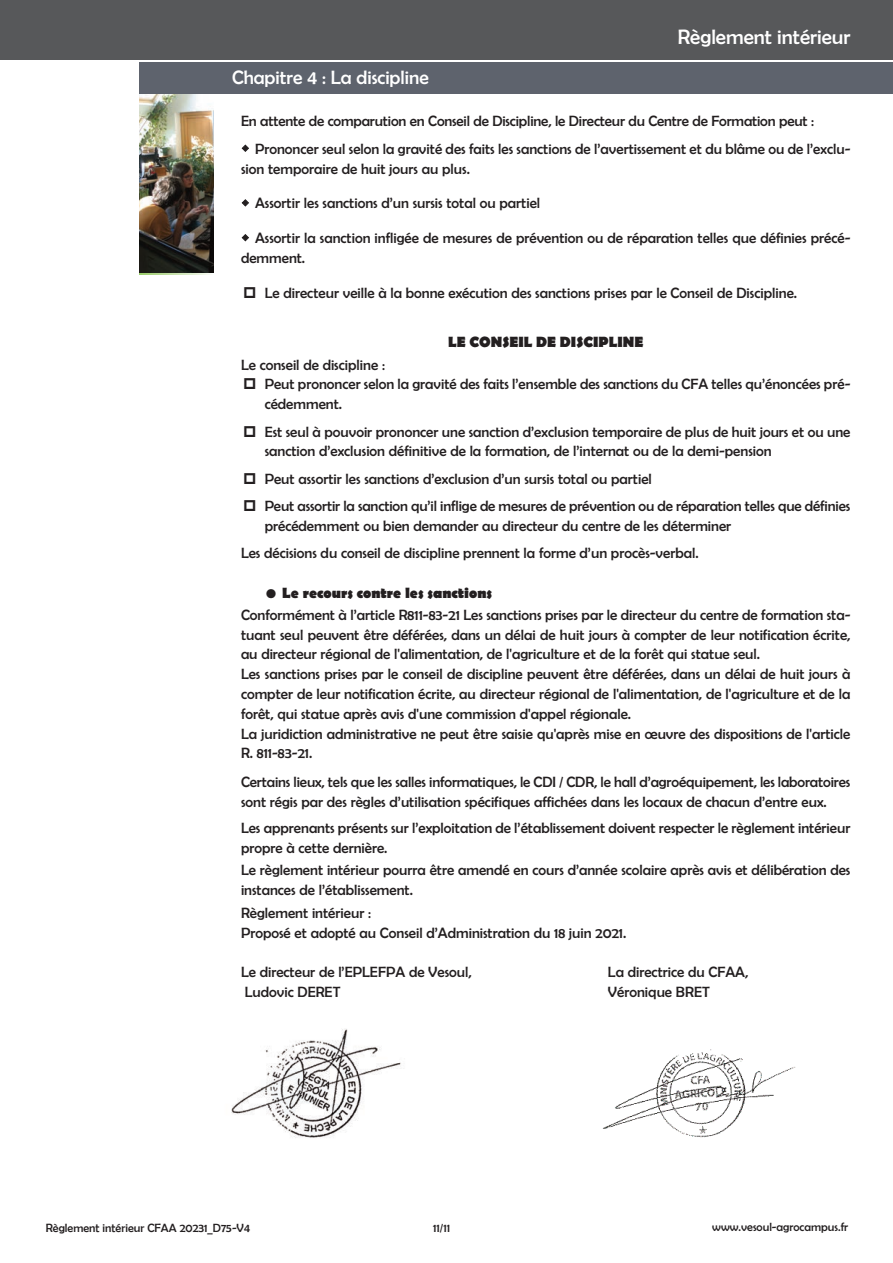
<style>
.page{position:relative;width:893px;height:1263px;background:#fff}
.page>*{position:absolute;margin:0;border:0;box-sizing:border-box;transform-origin:0 0}
.t1{font:21px "Berlin Sans FB";color:#fff}
.t2{font:19.5px "Berlin Sans FB";color:#fff}
.t3{font:15px/19.8px "Berlin Sans FB";color:#231f20}
.t4{font:700 15px "Berlin Sans FB";color:#231f20}
.t5{font:12px "Berlin Sans FB";color:#231f20}
</style>
<div class="page">
<div style="left:0;top:0;width:893px;height:60px;background:#57585a"></div>
<img style="left:139px;top:93px;width:74px;height:180px">
<div style="left:139px;top:62px;width:754px;height:31px;background:#5e636d"></div>
<img style="left:231px;top:1029px;width:170px;height:109px">
<img style="left:602px;top:1049px;width:194px;height:89px">
<h2 class="t2" style="left:232px;top:71px;width:198px">Chapitre 4 : La discipline</h2>
<h1 class="t1" style="left:678px;top:30px;width:174px">Règlement intérieur</h1>
<p class="t3" style="left:255px;top:108px;width:597px;line-height:27.3px;text-indent:-14px">En attente de comparution en Conseil de Discipline, le Directeur du Centre de Formation peut :<br>Prononcer seul selon la gravité des faits les sanctions de l’avertissement et du blâme ou de l’exclu-</p>
<p class="t3" style="left:241px;top:159px;width:230px">sion temporaire de huit jours au plus.</p>
<p class="t3" style="left:255px;top:194px;width:287px">Assortir les sanctions d’un sursis total ou partiel</p>
<p class="t3" style="left:241px;top:229px;width:611px;text-indent:14px">Assortir la sanction infligée de mesures de prévention ou de réparation telles que définies précé&shy;demment.</p>
<p class="t3" style="left:265px;top:284px;width:534px">Le directeur veille à la bonne exécution des sanctions prises par le Conseil de Discipline.</p>
<p class="t4" style="left:448px;top:337px;width:196px">LE CONSEIL DE DISCIPLINE</p>
<p class="t3" style="left:265px;top:355px;width:587px;text-indent:-24px">Le conseil de discipline :<br>Peut prononcer selon la gravité des faits l’ensemble des sanctions du CFA telles qu’énoncées pré&shy;cédemment.</p>
<p class="t3" style="left:265px;top:422px;width:587px">Est seul à pouvoir prononcer une sanction d’exclusion temporaire de plus de huit jours et ou une sanction d’exclusion définitive de la formation, de l’internat ou de la demi-pension</p>
<p class="t3" style="left:265px;top:466px;width:587px;line-height:27.3px">Peut assortir les sanctions d’exclusion d’un sursis total ou partiel<br>Peut assortir la sanction qu’il inflige de mesures de prévention ou de réparation telles que définies</p>
<p class="t3" style="left:241px;top:513px;width:492px;line-height:27.3px;text-indent:24px">précédemment ou bien demander au directeur du centre de les déterminer<br>Les décisions du conseil de discipline prennent la forme d’un procès-verbal.</p>
<p class="t4" style="left:266px;top:587px;width:228px">• Le recours contre les sanctions</p>
<p class="t3" style="left:241px;top:606px;width:611px">Conformément à l’article R811-83-21 Les sanctions prises par le directeur du centre de formation sta&shy;tuant seul peuvent être déférées, dans un délai de huit jours à compter de leur notification écrite, au directeur régional de l'alimentation, de l'agriculture et de la forêt qui statue seul.<br>Les sanctions prises par le conseil de discipline peuvent être déférées, dans un délai de huit jours à compter de leur notification écrite, au directeur régional de l'alimentation, de l'agriculture et de la forêt, qui statue après avis d'une commission d'appel régionale.<br>La juridiction administrative ne peut être saisie qu'après mise en œuvre des dispositions de l'article R. 811-83-21.</p>
<p class="t3" style="left:241px;top:773px;width:611px">Certains lieux, tels que les salles informatiques, le CDI / CDR, le hall d’agroéquipement, les laboratoires sont régis par des règles d’utilisation spécifiques affichées dans les locaux de chacun d’entre eux.</p>
<p class="t3" style="left:241px;top:819px;width:611px">Les apprenants présents sur l’exploitation de l’établissement doivent respecter le règlement intérieur propre à cette dernière.</p>
<p class="t3" style="left:241px;top:861px;width:611px">Le règlement intérieur pourra être amendé en cours d’année scolaire après avis et délibération des instances de l’établissement.</p>
<p class="t3" style="left:241px;top:904px;width:387px">Règlement intérieur :<br>Proposé et adopté au Conseil d’Administration du 18 juin 2021.</p>
<p class="t3" style="left:241px;top:963px;width:232px">Le directeur de l’EPLEFPA de Vesoul,</p>
<p class="t3" style="left:608px;top:963px;width:142px">La directrice du CFAA,</p>
<p class="t3" style="left:245px;top:983px;width:97px">Ludovic DERET</p>
<p class="t3" style="left:608px;top:983px;width:103px">Véronique BRET</p>
<p class="t5" style="left:46px;top:1222px;width:206px">Règlement intérieur CFAA 20231_D75-V4</p>
<p class="t5" style="left:433px;top:1224px;width:18px">11/11</p>
<p class="t5" style="left:712px;top:1223px;width:137px">www.vesoul-agrocampus.fr</p>
</div>
